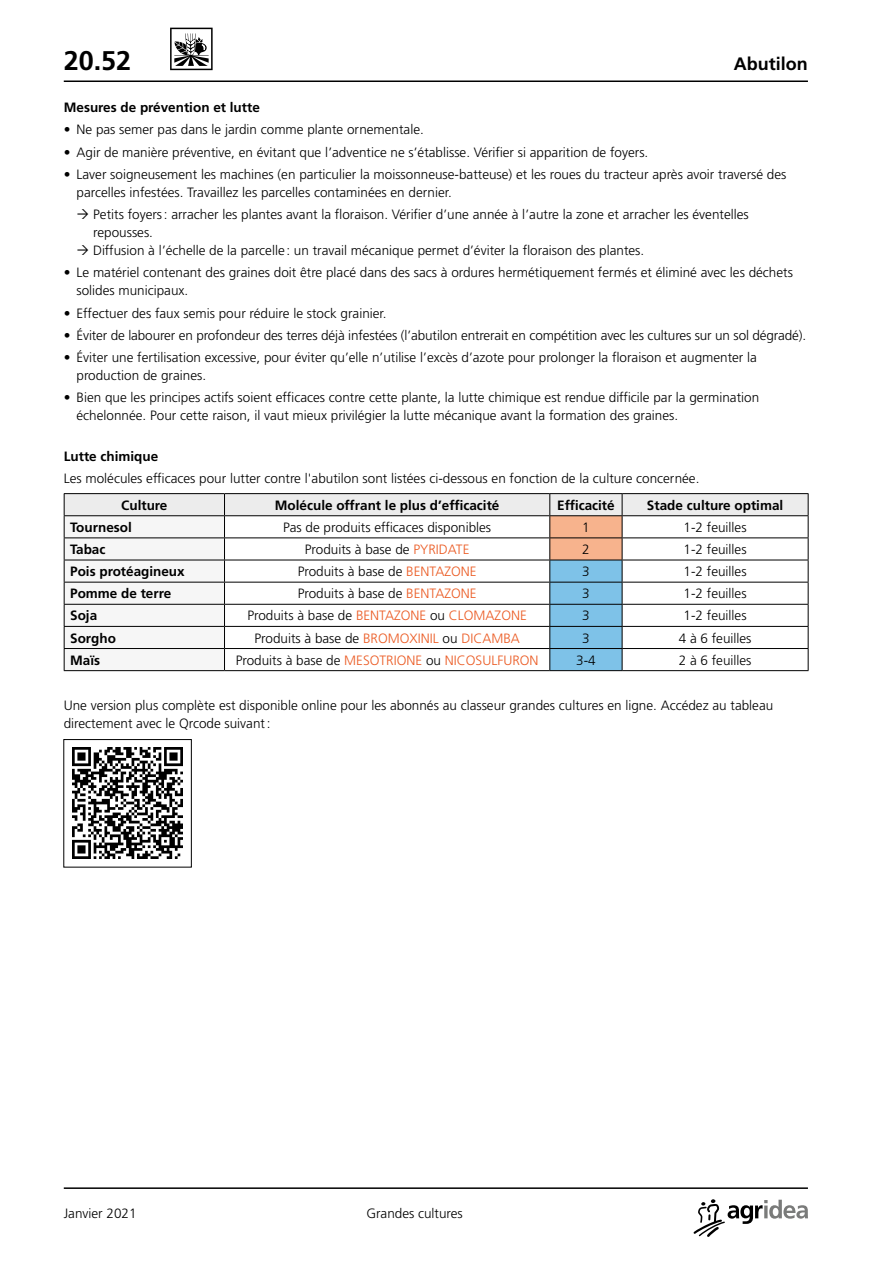
<style>
.page{position:relative;width:893px;height:1263px;background:#fff}
.page>*{position:absolute;margin:0;border:0;box-sizing:border-box;transform-origin:0 0}
.t1{font:700 27px "Frutiger LT Pro";color:#000}
.t2{font:700 18px "Frutiger LT Pro";color:#000}
.t3{font:300 13.5px/18px "Frutiger LT Pro";color:#000}
.t4{font:700 13.5px "Frutiger LT Pro";color:#000}
.t5{font:300 13.5px "Frutiger LT Pro";color:#eb5a22}
.s1{font-weight:700}
.s2{color:#eb5a22}
.s3{color:#000}
</style>
<div class="page">
<svg style="left:693px;top:1199px;width:115px;height:38px"></svg>
<hr style="left:64px;top:1187px;width:744px;height:2px;background:#000">
<hr style="left:64px;top:80px;width:744px;height:2px;background:#000">
<svg style="left:170px;top:28px;width:43px;height:42px"></svg>
<hr style="left:64px;top:493px;width:161px;height:1px;background:#000">
<hr style="left:225px;top:493px;width:325px;height:1px;background:#000">
<hr style="left:550px;top:493px;width:72px;height:1px;background:#000">
<hr style="left:622px;top:493px;width:186px;height:1px;background:#000">
<svg style="left:64px;top:494px;width:745px;height:177px"></svg>
<hr style="left:64px;top:670px;width:161px;height:1px;background:#000">
<hr style="left:225px;top:670px;width:325px;height:1px;background:#000">
<hr style="left:550px;top:670px;width:72px;height:1px;background:#000">
<hr style="left:622px;top:670px;width:186px;height:1px;background:#000">
<img style="left:72px;top:748px;width:111px;height:110px">
<div style="left:63px;top:739px;width:129px;height:128px;border:1px solid #000"></div>
<h1 class="t1" style="left:64px;top:44px;width:69px">20.52</h1>
<h2 class="t2" style="left:734px;top:53px;width:75px">Abutilon</h2>
<p class="t4" style="left:64px;top:99px;width:198px">Mesures de prévention et lutte</p>
<p class="t3" style="left:64px;top:121px;width:362px"><span class="s1">•</span> Ne pas semer pas dans le jardin comme plante ornementale.</p>
<p class="t3" style="left:64px;top:143px;width:586px"><span class="s1">•</span> Agir de manière préventive, en évitant que l’adventice ne s’établisse. Vérifier si apparition de foyers.</p>
<p class="t3" style="left:77px;top:165px;width:711px;text-indent:-13px"><span class="s1">•</span> Laver soigneusement les machines (en particulier la moissonneuse-batteuse) et les roues du tracteur après avoir traversé des parcelles infestées. Travaillez les parcelles contaminées en dernier.</p>
<p class="t3" style="left:93px;top:206px;width:657px">Petits foyers: arracher les plantes avant la floraison. Vérifier d’une année à l’autre la zone et arracher les éventelles repousses.<br>Diffusion à l’échelle de la parcelle : un travail mécanique permet d’éviter la floraison des plantes.</p>
<p class="t3" style="left:77px;top:264px;width:718px;text-indent:-13px"><span class="s1">•</span> Le matériel contenant des graines doit être placé dans des sacs à ordures hermétiquement fermés et éliminé avec les déchets solides municipaux.</p>
<p class="t3" style="left:64px;top:304px;width:324px"><span class="s1">•</span> Effectuer des faux semis pour réduire le stock grainier.</p>
<p class="t3" style="left:64px;top:326px;width:744px"><span class="s1">•</span> Éviter de labourer en profondeur des terres déjà infestées (l’abutilon entrerait en compétition avec les cultures sur un sol dégradé).</p>
<p class="t3" style="left:77px;top:349px;width:682px;text-indent:-13px"><span class="s1">•</span> Éviter une fertilisation excessive, pour éviter qu’elle n’utilise l’excès d’azote pour prolonger la floraison et augmenter la production de graines.</p>
<p class="t3" style="left:77px;top:389px;width:684px;text-indent:-13px"><span class="s1">•</span> Bien que les principes actifs soient efficaces contre cette plante, la lutte chimique est rendue difficile par la germination échelonnée. Pour cette raison, il vaut mieux privilégier la lutte mécanique avant la formation des graines.</p>
<p class="t4" style="left:64px;top:448px;width:96px">Lutte chimique</p>
<p class="t3" style="left:64px;top:469px;width:637px">Les molécules efficaces pour lutter contre l'abutilon sont listées ci-dessous en fonction de la culture concernée.</p>
<p class="t4" style="left:121px;top:497px;width:48px">Culture</p>
<p class="t4" style="left:275px;top:497px;width:226px">Molécule offrant le plus d’efficacité</p>
<p class="t4" style="left:557px;top:497px;width:59px">Efficacité</p>
<p class="t4" style="left:647px;top:497px;width:138px">Stade culture optimal</p>
<p class="t4" style="left:70px;top:519px;width:63px">Tournesol</p>
<p class="t3" style="left:283px;top:518px;width:210px">Pas de produits efficaces disponibles</p>
<p class="t3" style="left:582px;top:518px;width:9px">1</p>
<p class="t3" style="left:684px;top:518px;width:65px">1-2 feuilles</p>
<p class="t4" style="left:70px;top:541px;width:37px">Tabac</p>
<p class="t3" style="left:305px;top:540px;width:166px">Produits à base de <span class="s2">PYRIDATE</span></p>
<p class="t3" style="left:582px;top:540px;width:9px">2</p>
<p class="t3" style="left:684px;top:540px;width:65px">1-2 feuilles</p>
<p class="t4" style="left:70px;top:563px;width:116px">Pois protéagineux</p>
<p class="t3" style="left:298px;top:562px;width:180px">Produits à base de <span class="s2">BENTAZONE</span></p>
<p class="t3" style="left:582px;top:562px;width:9px">3</p>
<p class="t3" style="left:684px;top:562px;width:65px">1-2 feuilles</p>
<p class="t4" style="left:70px;top:585px;width:103px">Pomme de terre</p>
<p class="t3" style="left:298px;top:585px;width:180px">Produits à base de <span class="s2">BENTAZONE</span></p>
<p class="t3" style="left:582px;top:585px;width:9px">3</p>
<p class="t3" style="left:684px;top:585px;width:65px">1-2 feuilles</p>
<p class="t4" style="left:70px;top:608px;width:29px">Soja</p>
<p class="t5" style="left:247px;top:608px;width:281px"><span class="s3">Produits à base de</span> BENTAZONE <span class="s3">ou</span> CLOMAZONE</p>
<p class="t3" style="left:582px;top:607px;width:9px">3</p>
<p class="t3" style="left:684px;top:607px;width:65px">1-2 feuilles</p>
<p class="t4" style="left:70px;top:630px;width:47px">Sorgho</p>
<p class="t3" style="left:254px;top:629px;width:267px">Produits à base de <span class="s2">BROMOXINIL</span> ou <span class="s2">DICAMBA</span></p>
<p class="t3" style="left:582px;top:629px;width:9px">3</p>
<p class="t3" style="left:679px;top:629px;width:74px">4 à 6 feuilles</p>
<p class="t4" style="left:70px;top:652px;width:31px">Maïs</p>
<p class="t5" style="left:236px;top:652px;width:304px"><span class="s3">Produits à base de</span> MESOTRIONE <span class="s3">ou</span> NICOSULFURON</p>
<p class="t3" style="left:576px;top:651px;width:21px">3-4</p>
<p class="t3" style="left:679px;top:651px;width:74px">2 à 6 feuilles</p>
<p class="t3" style="left:64px;top:696px;width:711px">Une version plus complète est disponible online pour les abonnés au classeur grandes cultures en ligne. Accédez au tableau directement avec le Qrcode suivant:</p>
<p class="t3" style="left:64px;top:1204px;width:74px">Janvier 2021</p>
<p class="t3" style="left:366px;top:1204px;width:98px">Grandes cultures</p>
</div>
